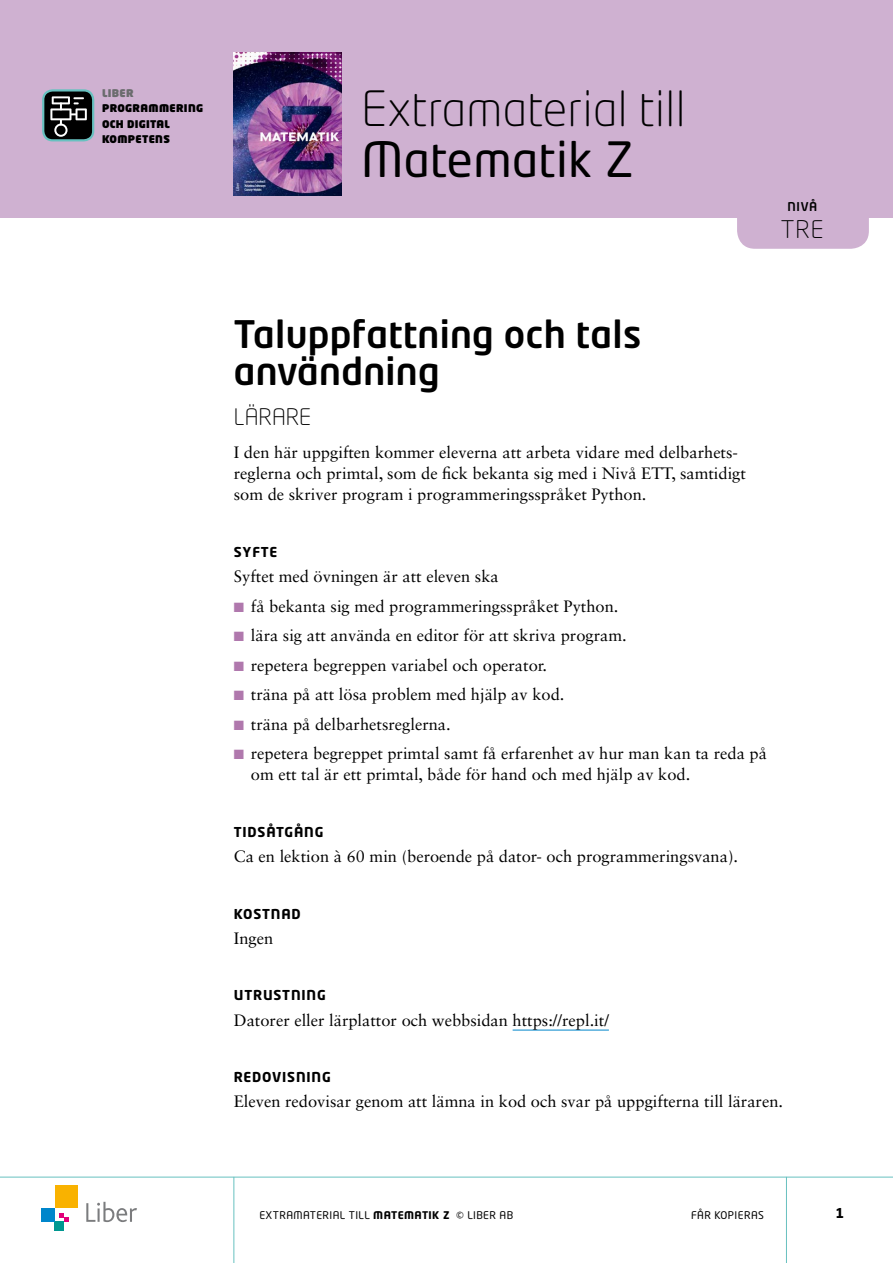
<style>
.page{position:relative;width:893px;height:1263px;background:#fff}
.page>*{position:absolute;margin:0;border:0;box-sizing:border-box;transform-origin:0 0}
.t1{font:300 48px "Neo Tech Std";letter-spacing:.01em;color:#000}
.t2{font:48px "Neo Tech Std";letter-spacing:.01em;color:#000}
.t3{font:500 37.5px/37.5px "Neo Tech Std";letter-spacing:.01em;color:#000}
.t4{font:300 24px "Neo Tech Std";color:#000}
.t5{font:300 22.5px "Neo Tech Std";color:#000}
.t6{font:16.5px/21px "Sabon LT Std";color:#000}
.t7{font:700 13.5px "Neo Tech Std";letter-spacing:.06em;color:#000}
.t8{font:500 12px "Neo Tech Std";color:#000}
.t9{font:10.5px "Neo Tech Std";letter-spacing:.04em;color:#000}
.t10{font:900 10.5px/15.1px "Neo Tech Std";letter-spacing:.03em;color:#000}
.t11{font:900 10.5px "Neo Tech Std";letter-spacing:.03em;color:#6b6c6e}
.s1{color:#b078ad}
.s2{font-weight:700}
</style>
<div class="page">
<hr style="left:0;top:1177px;width:893px;height:1px;background:#68c1c0">
<hr style="left:233px;top:1177px;width:1px;height:86px;background:#68c1c0">
<hr style="left:786px;top:1177px;width:1px;height:86px;background:#68c1c0">
<div style="left:55px;top:1222px;width:9px;height:9px;background:#009790"></div>
<div style="left:41px;top:1208px;width:14px;height:14px;background:#0086cb"></div>
<div style="left:55px;top:1185px;width:22px;height:23px;background:#f9b200"></div>
<svg style="left:59px;top:1213px;width:9px;height:9px"></svg>
<svg style="left:86px;top:1202px;width:51px;height:20px"></svg>
<div style="left:0;top:0;width:893px;height:217px;background:#cfb1d1"></div>
<div style="left:737px;top:186px;width:132px;height:63px;background:#cfb1d1;border-radius:18px"></div>
<img style="left:234px;top:53px;width:108px;height:143px">
<div style="left:43px;top:90px;width:50px;height:50px;background:#000;border-radius:9px"></div>
<div style="left:42px;top:89px;width:52px;height:52px;border:2px solid #68c1c0;border-radius:9px"></div>
<svg style="left:50px;top:96px;width:37px;height:41px"></svg>
<hr style="left:513px;top:1030px;width:96px;height:1px;background:#0086cb">
<p class="t11" style="left:102px;top:86px;width:33px">LIBER</p>
<p class="t10" style="left:102px;top:101px;width:103px">PROGRAMMERING<br>OCH DIGITAL<br>KOMPETENS</p>
<h1 class="t1" style="left:361px;top:80px;width:325px">Extramaterial till</h1>
<h1 class="t2" style="left:361px;top:130px;width:274px">Matematik Z</h1>
<p class="t8" style="left:787px;top:199px;width:31px">NIVÅ</p>
<h3 class="t4" style="left:781px;top:215px;width:44px">TRE</h3>
<h2 class="t3" style="left:234px;top:314px;width:409px">Taluppfattning och tals användning</h2>
<h3 class="t5" style="left:234px;top:403px;width:79px">LÄRARE</h3>
<p class="t6" style="left:234px;top:442px;width:514px">I den här uppgiften kommer eleverna att arbeta vidare med delbarhets&shy;reglerna och primtal, som de fick bekanta sig med i Nivå ETT, samtidigt som de skriver program i programmeringsspråket Python.</p>
<p class="t7" style="left:234px;top:543px;width:45px">SYFTE</p>
<p class="t6" style="left:234px;top:566px;width:266px">Syftet med övningen är att eleven ska</p>
<p class="t6" style="left:234px;top:595px;width:386px"><span class="s1">■</span> få bekanta sig med programmeringsspråket Python.</p>
<p class="t6" style="left:234px;top:625px;width:394px"><span class="s1">■</span> lära sig att använda en editor för att skriva program.</p>
<p class="t6" style="left:234px;top:654px;width:315px"><span class="s1">■</span> repetera begreppen variabel och operator.</p>
<p class="t6" style="left:234px;top:684px;width:332px"><span class="s1">■</span> träna på att lösa problem med hjälp av kod.</p>
<p class="t6" style="left:234px;top:713px;width:218px"><span class="s1">■</span> träna på delbarhetsreglerna.</p>
<p class="t6" style="left:251px;top:743px;width:518px;text-indent:-17px"><span class="s1">■</span> repetera begreppet primtal samt få erfarenhet av hur man kan ta reda på om ett tal är ett primtal, både för hand och med hjälp av kod.</p>
<p class="t7" style="left:234px;top:823px;width:91px">TIDSÅTGÅNG</p>
<p class="t6" style="left:234px;top:846px;width:506px">Ca en lektion à 60 min (beroende på dator- och programmeringsvana).</p>
<p class="t7" style="left:234px;top:905px;width:68px">KOSTNAD</p>
<p class="t6" style="left:234px;top:927px;width:41px">Ingen</p>
<p class="t7" style="left:234px;top:987px;width:93px">UTRUSTNING</p>
<p class="t6" style="left:234px;top:1009px;width:377px">Datorer eller lärplattor och webbsidan https://repl.it/</p>
<p class="t7" style="left:234px;top:1068px;width:98px">REDOVISNING</p>
<p class="t6" style="left:234px;top:1091px;width:551px">Eleven redovisar genom att lämna in kod och svar på uppgifterna till läraren.</p>
<p class="t9" style="left:259px;top:1208px;width:255px">EXTRAMATERIAL TILL <span class="s2">MATEMATIK Z</span> © LIBER AB</p>
<p class="t9" style="left:691px;top:1208px;width:74px">FÅR KOPIERAS</p>
<p class="t7" style="left:835px;top:1204px;width:10px">1</p>
</div>
